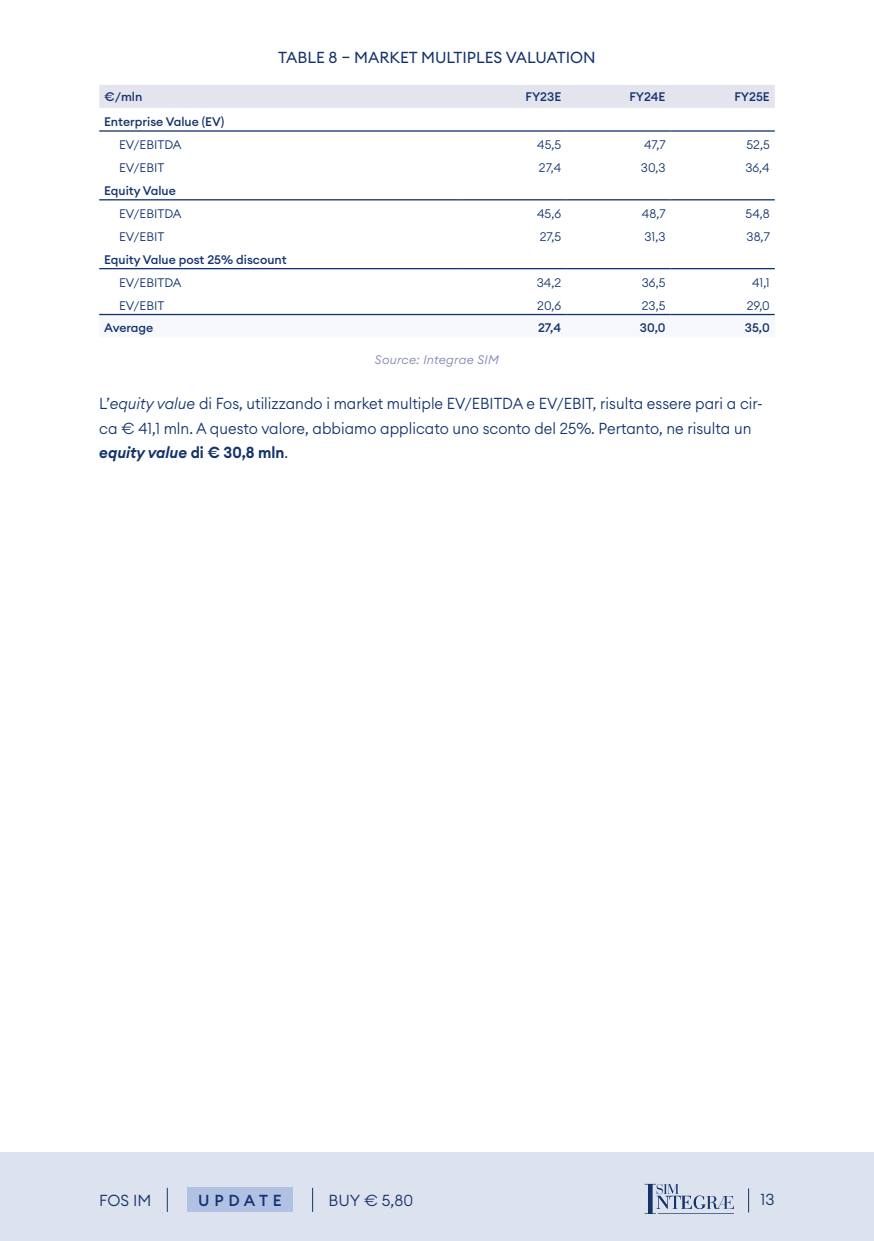
<style>
.page{position:relative;width:874px;height:1241px;background:#fff}
.page>*{position:absolute;margin:0;border:0;box-sizing:border-box;transform-origin:0 0}
.t1{font:300 15.75px/24.5px "Euclid Circular A";color:#13336d;scale:.95 1}
.t2{font:15.75px "Euclid Circular A";color:#13336d}
.t3{font:300 15.75px "Euclid Circular A";color:#13336d}
.t4{font:500 15.75px "Euclid Circular A";letter-spacing:.3em;color:#13336d}
.t5{font:300 12.25px "Euclid Circular A";color:#13336d}
.t6{font:500 12.25px "Euclid Circular A";color:#13336d}
.t7{font:italic 300 12.25px "Euclid Circular A";letter-spacing:.02em;color:#8186af}
.s1{font-style:italic}
.s2{font-weight:600;font-style:italic}
.s3{font-weight:600}
</style>
<div class="page">
<div style="left:0;top:1152px;width:873px;height:88px;background:#dde3ee"></div>
<svg style="left:167px;top:1187px;width:1px;height:24px"></svg>
<div style="left:187px;top:1187px;width:106px;height:24px;background:#b1c1e4"></div>
<svg style="left:312px;top:1187px;width:1px;height:24px"></svg>
<svg style="left:644px;top:1183px;width:89px;height:30px"></svg>
<div style="left:99px;top:85px;width:675px;height:23px;background:#e4e4ef"></div>
<svg style="left:99px;top:315px;width:675px;height:1px"></svg>
<hr style="left:99px;top:130px;width:362px;height:2px;background:#13336d">
<hr style="left:461px;top:130px;width:105px;height:2px;background:#13336d">
<hr style="left:566px;top:130px;width:104px;height:2px;background:#13336d">
<hr style="left:670px;top:130px;width:104px;height:2px;background:#13336d">
<hr style="left:99px;top:199px;width:362px;height:1px;background:#13336d">
<hr style="left:461px;top:199px;width:105px;height:1px;background:#13336d">
<hr style="left:566px;top:199px;width:104px;height:1px;background:#13336d">
<hr style="left:670px;top:199px;width:104px;height:1px;background:#13336d">
<hr style="left:99px;top:268px;width:362px;height:1px;background:#13336d">
<hr style="left:461px;top:268px;width:105px;height:1px;background:#13336d">
<hr style="left:566px;top:268px;width:104px;height:1px;background:#13336d">
<hr style="left:670px;top:268px;width:104px;height:1px;background:#13336d">
<hr style="left:99px;top:314px;width:362px;height:1px;background:#13336d">
<hr style="left:461px;top:314px;width:105px;height:1px;background:#13336d">
<hr style="left:566px;top:314px;width:104px;height:1px;background:#13336d">
<hr style="left:670px;top:314px;width:104px;height:1px;background:#13336d">
<p class="t2" style="left:278px;top:47px;width:319px">TABLE 8 – MARKET MULTIPLES VALUATION</p>
<p class="t6" style="left:104px;top:89px;width:40px">€/mln</p>
<p class="t6" style="left:525px;top:89px;width:37px">FY23E</p>
<p class="t6" style="left:629px;top:89px;width:38px">FY24E</p>
<p class="t6" style="left:734px;top:89px;width:37px">FY25E</p>
<p class="t6" style="left:104px;top:114px;width:122px">Enterprise Value (EV)</p>
<p class="t5" style="left:119px;top:137px;width:64px">EV/EBITDA</p>
<p class="t5" style="left:537px;top:137px;width:25px">45,5</p>
<p class="t5" style="left:643px;top:137px;width:23px">47,7</p>
<p class="t5" style="left:746px;top:137px;width:25px">52,5</p>
<p class="t5" style="left:119px;top:160px;width:47px">EV/EBIT</p>
<p class="t5" style="left:538px;top:160px;width:24px">27,4</p>
<p class="t5" style="left:640px;top:160px;width:26px">30,3</p>
<p class="t5" style="left:745px;top:160px;width:26px">36,4</p>
<p class="t6" style="left:104px;top:182px;width:73px">Equity Value</p>
<p class="t5" style="left:119px;top:205px;width:64px">EV/EBITDA</p>
<p class="t5" style="left:537px;top:205px;width:26px">45,6</p>
<p class="t5" style="left:641px;top:205px;width:25px">48,7</p>
<p class="t5" style="left:745px;top:205px;width:26px">54,8</p>
<p class="t5" style="left:119px;top:228px;width:47px">EV/EBIT</p>
<p class="t5" style="left:539px;top:228px;width:23px">27,5</p>
<p class="t5" style="left:644px;top:228px;width:23px">31,3</p>
<p class="t5" style="left:746px;top:228px;width:25px">38,7</p>
<p class="t6" style="left:104px;top:251px;width:184px">Equity Value post 25% discount</p>
<p class="t5" style="left:119px;top:274px;width:64px">EV/EBITDA</p>
<p class="t5" style="left:536px;top:274px;width:26px">34,2</p>
<p class="t5" style="left:641px;top:274px;width:25px">36,5</p>
<p class="t5" style="left:751px;top:274px;width:19px">41,1</p>
<p class="t5" style="left:119px;top:297px;width:47px">EV/EBIT</p>
<p class="t5" style="left:537px;top:297px;width:25px">20,6</p>
<p class="t5" style="left:641px;top:297px;width:25px">23,5</p>
<p class="t5" style="left:746px;top:297px;width:24px">29,0</p>
<p class="t6" style="left:104px;top:320px;width:51px">Average</p>
<p class="t6" style="left:537px;top:320px;width:25px">27,4</p>
<p class="t6" style="left:639px;top:320px;width:27px">30,0</p>
<p class="t6" style="left:744px;top:320px;width:26px">35,0</p>
<p class="t7" style="left:375px;top:351px;width:125px">Source: Integrae SIM</p>
<p class="t1" style="left:99px;top:391px;width:699px">L’<span class="s1">equity value</span> di Fos, utilizzando i market multiple EV/EBITDA e EV/EBIT, risulta essere pari a cir&shy;ca € 41,1 mln. A questo valore, abbiamo applicato uno sconto del 25%. Pertanto, ne risulta un <span class="s2">equity value</span> <span class="s3">di € 30,8 mln</span>.</p>
<p class="t3" style="left:99px;top:1189px;width:54px">FOS IM</p>
<p class="t4" style="left:198px;top:1190px;width:85px">UPDATE</p>
<p class="t3" style="left:328px;top:1189px;width:86px">BUY € 5,80</p>
<p class="t3" style="left:760px;top:1188px;width:16px">13</p>
</div>
